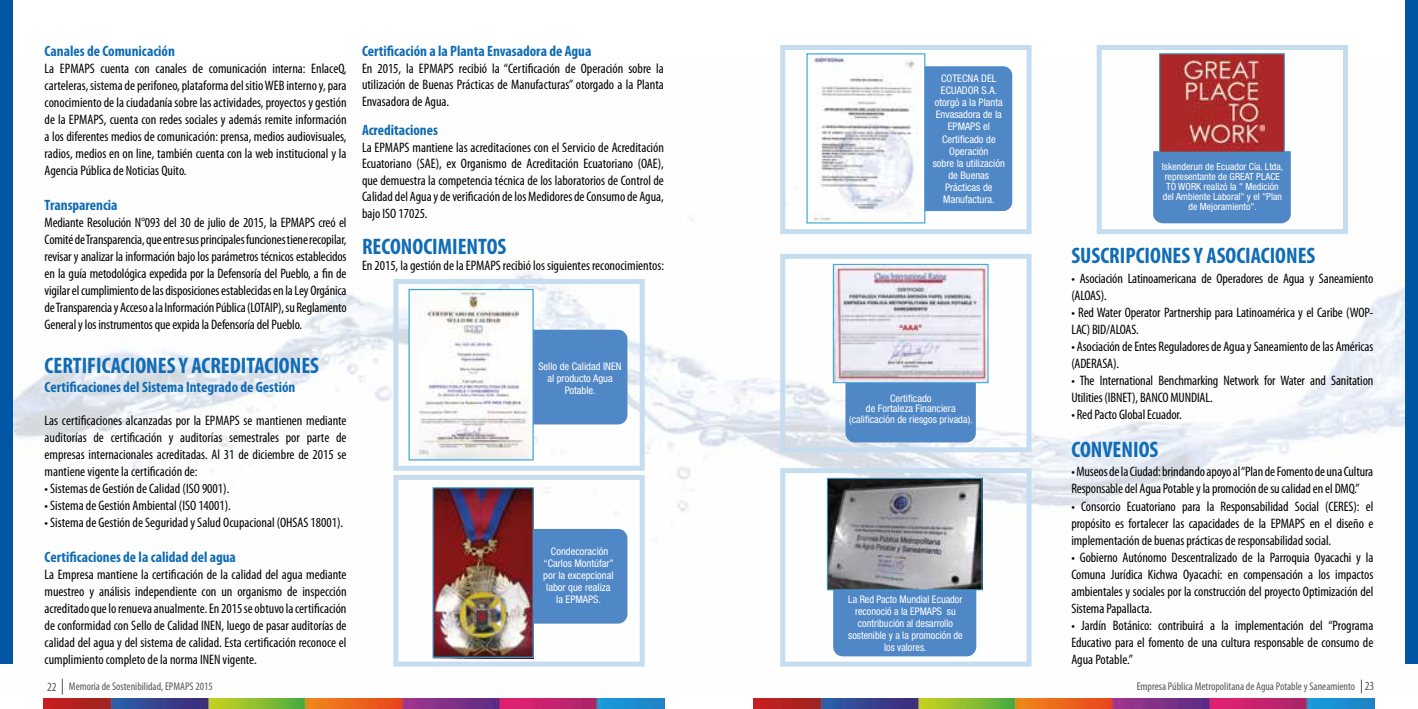
<style>
.page{position:relative;width:1418px;height:709px;background:#fff}
.page>*{position:absolute;margin:0;border:0;box-sizing:border-box;transform-origin:0 0}
.t1{font:700 condensed 22.5px "Myriad Pro";color:#0f6cb5}
.t2{font:700 condensed 15px "Myriad Pro";color:#0f6cb5}
.t3{font:condensed 13.75px/16.9px "Myriad Pro";letter-spacing:-.005em;color:#000;text-align:justify}
.t4{font:condensed 11.25px "Myriad Pro";color:#575756}
.t5{font:condensed 10.5px/12.1px "Helvetica Neue LT Std";color:#fff;text-align:center}
.t6{font:condensed 10.38px/10.5px "Helvetica Neue LT Std";color:#fff;text-align:center}
.t7{font:condensed 9.88px/10px "Helvetica Neue LT Std";color:#fff;text-align:center}
.s1{font-size:12.5px}
</style>
<div class="page">
<img style="left:13px;top:57px;width:1391px;height:636px">
<svg style="left:62px;top:678px;width:1px;height:16px"></svg>
<svg style="left:1361px;top:679px;width:1px;height:14px"></svg>
<img style="left:754px;top:699px;width:620px;height:10px">
<img style="left:44px;top:699px;width:620px;height:10px">
<svg style="left:408px;top:289px;width:219px;height:171px"></svg>
<img style="left:432px;top:487px;width:195px;height:171px">
<div style="left:393px;top:279px;width:251px;height:192px;border:5px solid #c6ddf0"></div>
<div style="left:393px;top:475px;width:251px;height:191px;border:5px solid #c6ddf0"></div>
<svg style="left:806px;top:53px;width:206px;height:170px"></svg>
<svg style="left:1153px;top:53px;width:137px;height:170px;background:#8a6680"></svg>
<svg style="left:826px;top:478px;width:156px;height:178px;background:#8194ab"></svg>
<svg style="left:832px;top:264px;width:156px;height:178px;background:#b6c2da"></svg>
<div style="left:780px;top:45px;width:251px;height:189px;border:5px solid #c6ddf0"></div>
<div style="left:1096px;top:45px;width:251px;height:189px;border:5px solid #c6ddf0"></div>
<div style="left:780px;top:254px;width:251px;height:198px;border:5px solid #c6ddf0"></div>
<div style="left:780px;top:468px;width:251px;height:198px;border:5px solid #c6ddf0"></div>
<div style="left:0;top:0;width:13px;height:664px;background:#0056a4"></div>
<div style="left:1404px;top:0;width:13px;height:664px;background:#0056a4"></div>
<p class="t2" style="left:45px;top:42px;width:132px">Canales de Comunicación</p>
<p class="t3" style="left:45px;top:60px;width:303px">La EPMAPS cuenta con canales de comunicación interna: EnlaceQ, carteleras, sistema de perifoneo, plataforma del sitio WEB interno y, para conocimiento de la ciudadanía sobre las actividades, proyectos y gestión de la EPMAPS, cuenta con redes sociales y además remite información a los diferentes medios de comunicación: prensa, medios audiovisuales, radios, medios en on line, también cuenta con la web institucional y la Agencia Pública de Noticias Quito.</p>
<p class="t2" style="left:45px;top:196px;width:74px">Transparencia</p>
<p class="t3" style="left:45px;top:214px;width:303px">Mediante Resolución N°093 del 30 de julio de 2015, la EPMAPS creó el Comité de Transparencia, que entre sus principales funciones tiene recopilar, revisar y analizar la información bajo los parámetros técnicos establecidos en la guía metodológica expedida por la Defensoría del Pueblo, a fin de vigilar el cumplimiento de las disposiciones establecidas en la Ley Orgánica de Transparencia y Acceso a la Información Pública (LOTAIP), su Reglamento General y los instrumentos que expida la Defensoría del Pueblo.</p>
<h1 class="t1" style="left:45px;top:351px;width:276px">CERTIFICACIONES Y ACREDITACIONES</h1>
<p class="t2" style="left:45px;top:377px;width:252px">Certificaciones del Sistema Integrado de Gestión</p>
<p class="t3" style="left:45px;top:412px;width:303px">Las certificaciones alcanzadas por la EPMAPS se mantienen mediante auditorías de certificación y auditorías semestrales por parte de empresas internacionales acreditadas. Al 31 de diciembre de 2015 se mantiene vigente la certificación de:</p>
<p class="t3" style="left:45px;top:480px;width:186px">• Sistemas de Gestión de Calidad (ISO 9001).</p>
<p class="t3" style="left:45px;top:497px;width:188px">• Sistema de Gestión Ambiental (ISO 14001).</p>
<p class="t3" style="left:45px;top:514px;width:300px">• Sistema de Gestión de Seguridad y Salud Ocupacional (OHSAS 18001).</p>
<p class="t2" style="left:45px;top:548px;width:193px">Certificaciones de la calidad del agua</p>
<p class="t3" style="left:45px;top:566px;width:303px">La Empresa mantiene la certificación de la calidad del agua mediante muestreo y análisis independiente con un organismo de inspección acreditado que lo renueva anualmente. En 2015 se obtuvo la certificación de conformidad con Sello de Calidad INEN, luego de pasar auditorías de calidad del agua y del sistema de calidad. Esta certificación reconoce el cumplimiento completo de la norma INEN vigente.</p>
<p class="t2" style="left:362px;top:42px;width:231px">Certificación a la Planta Envasadora de Agua</p>
<p class="t3" style="left:362px;top:60px;width:303px;line-height:16.5px">En 2015, la EPMAPS recibió la “Certificación de Operación sobre la utilización de Buenas Prácticas de Manufacturas” otorgado a la Planta Envasadora de Agua.</p>
<p class="t2" style="left:362px;top:121px;width:77px">Acreditaciones</p>
<p class="t3" style="left:362px;top:139px;width:303px;line-height:16.5px">La EPMAPS mantiene las acreditaciones con el Servicio de Acreditación Ecuatoriano (SAE), ex Organismo de Acreditación Ecuatoriano (OAE), que demuestra la competencia técnica de los laboratorios de Control de Calidad del Agua y de verificación de los Medidores de Consumo de Agua, bajo ISO 17025.</p>
<h1 class="t1" style="left:362px;top:232px;width:146px">RECONOCIMIENTOS</h1>
<p class="t3" style="left:362px;top:257px;width:303px">En 2015, la gestión de la EPMAPS recibió los siguientes reconocimientos:</p>
<p class="t5" style="left:538px;top:360px;width:85px">Sello de Calidad INEN al producto Agua<br>Potable.</p>
<p class="t5" style="left:543px;top:545px;width:72px">Condecoración “Carlos Montúfar” por la excepcional labor que realiza la EPMAPS.</p>
<p class="t5" style="left:932px;top:72px;width:74px">COTECNA DEL<br>ECUADOR S.A. otorgó a la Planta<br>Envasadora de la<br>EPMAPS el<br>Certificado de<br>Operación<br>sobre la utilización de Buenas<br>Prácticas de<br>Manufactura.</p>
<p class="t6" style="left:849px;top:393px;width:125px">Certificado<br>de Fortaleza Financiera (calificación de riesgos privada).</p>
<p class="t5" style="left:848px;top:592px;width:116px">La Red Pacto Mundial Ecuador reconoció a la EPMAPS su contribución al desarrollo sostenible y a la promoción de los valores.</p>
<p class="t7" style="left:1161px;top:161px;width:123px">Iskenderun de Ecuador Cía. Ltda, representante de GREAT PLACE<br>TO WORK realizó la " Medición del Ambiente Laboral" y el "Plan de Mejoramiento".</p>
<h1 class="t1" style="left:1071px;top:242px;width:245px">SUSCRIPCIONES Y ASOCIACIONES</h1>
<p class="t3" style="left:1071px;top:270px;width:303px">• Asociación Latinoamericana de Operadores de Agua y Saneamiento (ALOAS).</p>
<p class="t3" style="left:1071px;top:304px;width:303px">• Red Water Operator Partnership para Latinoamérica y el Caribe (WOP-<br>LAC) BID/ALOAS.</p>
<p class="t3" style="left:1071px;top:338px;width:303px">• Asociación de Entes Reguladores de Agua y Saneamiento de las Américas (ADERASA).</p>
<p class="t3" style="left:1071px;top:372px;width:303px">• The International Benchmarking Network for Water and Sanitation<br>Utilities (IBNET), BANCO MUNDIAL.</p>
<p class="t3" style="left:1071px;top:406px;width:112px">• Red Pacto Global Ecuador.</p>
<h1 class="t1" style="left:1071px;top:435px;width:88px">CONVENIOS</h1>
<p class="t3" style="left:1071px;top:463px;width:303px">• Museos de la Ciudad: brindando apoyo al “Plan de Fomento de una Cultura<br>Responsable del Agua Potable y la promoción de su calidad en el DMQ.”</p>
<p class="t3" style="left:1071px;top:497px;width:303px">• Consorcio Ecuatoriano para la Responsabilidad Social (CERES): el propósito es fortalecer las capacidades de la EPMAPS en el diseño e implementación de buenas prácticas de responsabilidad social.</p>
<p class="t3" style="left:1071px;top:548px;width:303px">• Gobierno Autónomo Descentralizado de la Parroquia Oyacachi y la Comuna Jurídica Kichwa Oyacachi: en compensación a los impactos ambientales y sociales por la construcción del proyecto Optimización del Sistema Papallacta.</p>
<p class="t3" style="left:1071px;top:616px;width:303px">• Jardín Botánico: contribuirá a la implementación del “Programa Educativo para el fomento de una cultura responsable de consumo de Agua Potable.”</p>
<p class="t4" style="left:47px;top:679px;width:167px"><span class="s1">22</span> Memoria de Sostenibilidad, EPMAPS 2015</p>
<p class="t4" style="left:1136px;top:679px;width:239px">Empresa Pública Metropolitana de Agua Potable y Saneamiento <span class="s1">23</span></p>
</div>
